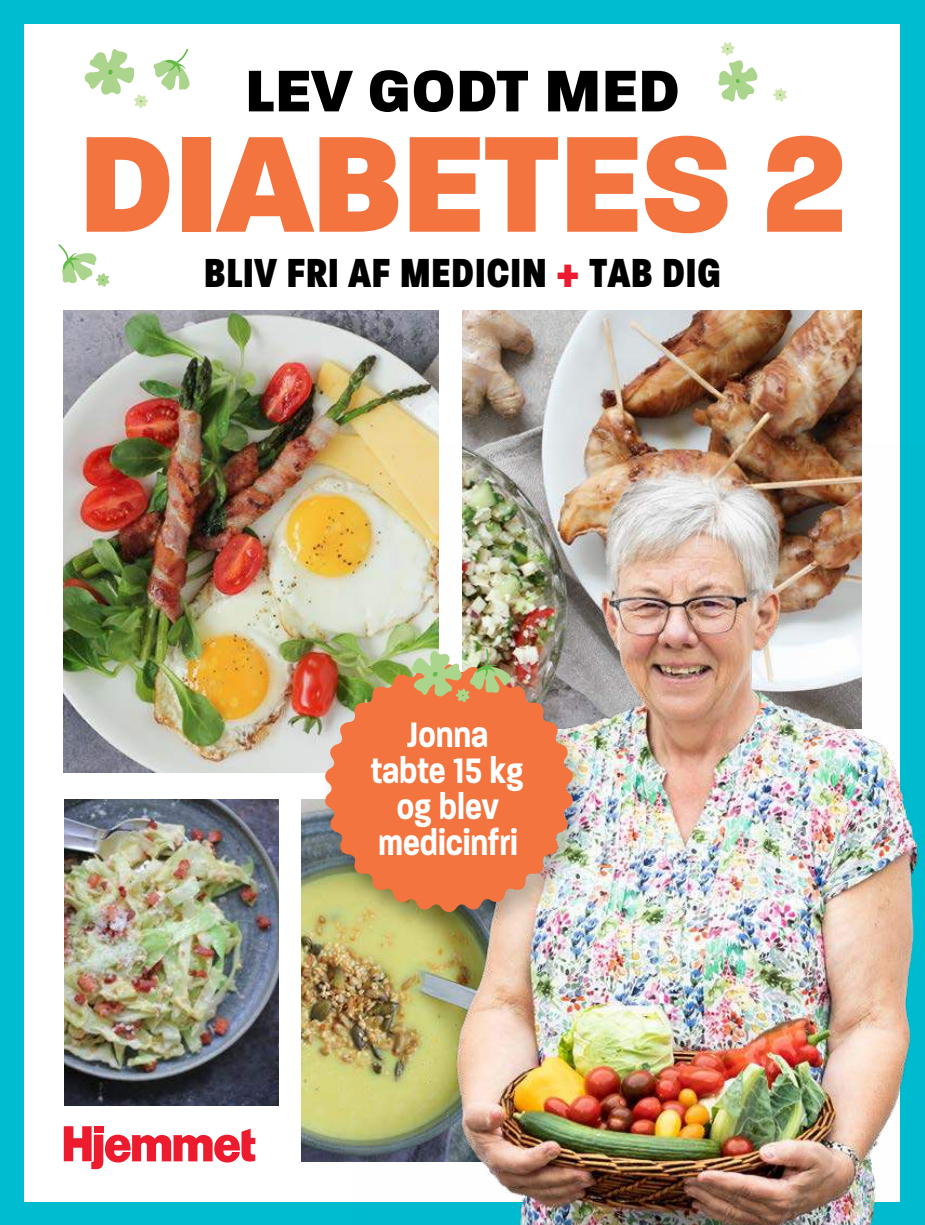
<style>
.page{position:relative;width:925px;height:1225px;background:#00bcd0}
.page>*{position:absolute;margin:0;border:0;box-sizing:border-box;transform-origin:0 0}
.t1{font:800 147.83px "Paralucent";letter-spacing:-.01em;color:#f3743f}
.t2{font:800 63.45px "Paralucent";letter-spacing:.01em;color:#000}
.t3{font:800 43.88px "Paralucent Condensed";letter-spacing:.01em;color:#000}
.t4{font:600 38.25px/36px "Paralucent Condensed";color:#fff;text-align:center}
.s1{color:#ed1b2f}
</style>
<div class="page">
<div style="left:24px;top:24px;width:875px;height:1177px;background:#fff"></div>
<svg style="left:64px;top:1126px;width:191px;height:43px"></svg>
<img style="left:64px;top:311px;width:375px;height:461px">
<img style="left:462px;top:311px;width:399px;height:133px">
<img style="left:64px;top:799px;width:215px;height:306px">
<img style="left:302px;top:799px;width:51px;height:362px">
<img style="left:353px;top:444px;width:566px;height:781px">
<div style="left:319px;top:665px;width:274px;height:274px;background:#000;opacity:.21"></div>
<img style="left:321px;top:660px;width:256px;height:256px">
<svg style="left:84px;top:49px;width:106px;height:60px"></svg>
<svg style="left:773px;top:88px;width:14px;height:14px"></svg>
<svg style="left:718px;top:42px;width:39px;height:60px"></svg>
<svg style="left:58px;top:244px;width:52px;height:43px"></svg>
<img style="left:407px;top:648px;width:104px;height:54px">
<h2 class="t2" style="left:245px;top:52px;width:436px">LEV GODT MED</h2>
<h1 class="t1" style="left:78px;top:94px;width:770px">DIABETES 2</h1>
<p class="t3" style="left:204px;top:246px;width:519px">BLIV FRI AF MEDICIN <span class="s1">+</span> TAB DIG</p>
<p class="t4" style="left:370px;top:719px;width:154px">Jonna tabte 15 kg og blev medicinfri</p>
</div>
